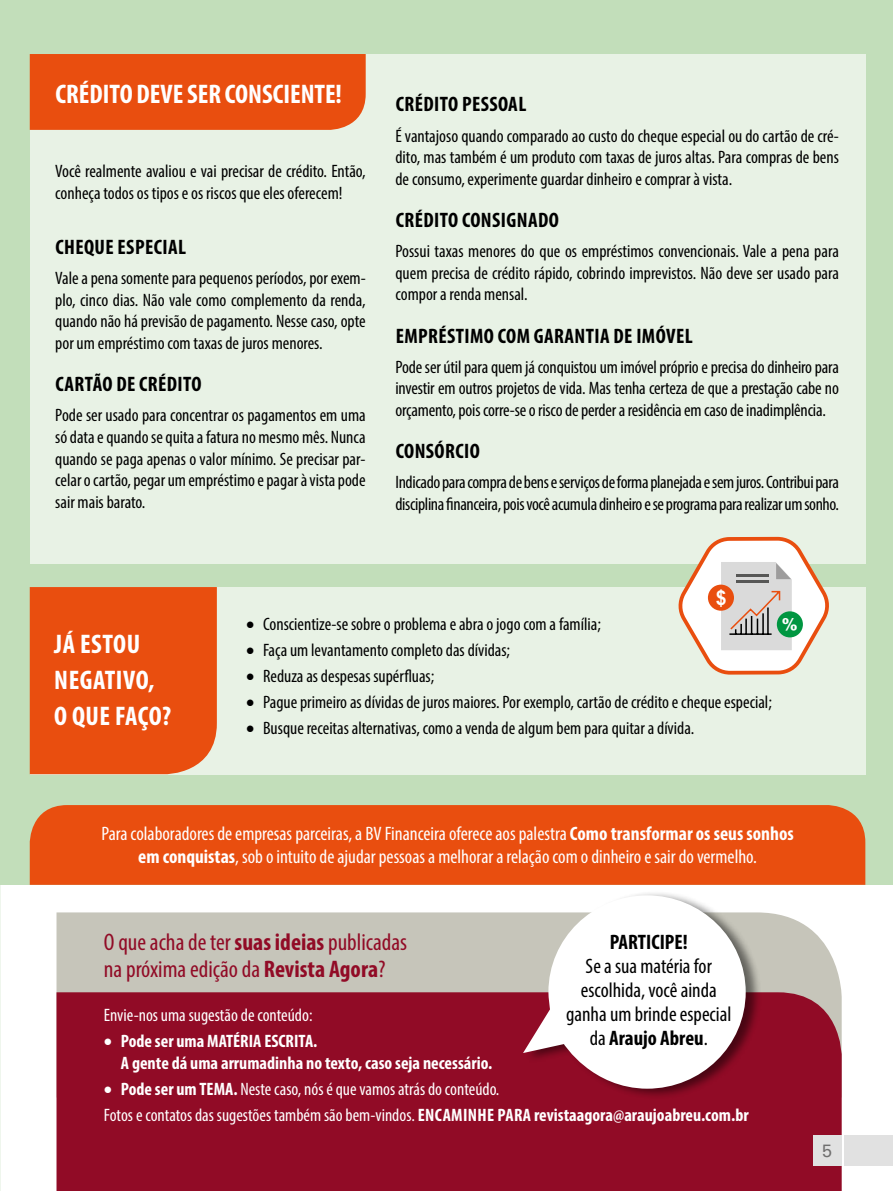
<style>
.page{position:relative;width:893px;height:1191px;background:#fff}
.page>*{position:absolute;margin:0;border:0;box-sizing:border-box;transform-origin:0 0}
.t1{font:700 condensed 27px "Myriad Pro";color:#fff}
.t2{font:700 condensed 27px/36px "Myriad Pro";letter-spacing:.02em;color:#fff}
.t3{font:condensed 24px/27px "Myriad Pro";color:#910b26}
.t4{font:700 condensed 21px "Myriad Pro";letter-spacing:.02em;color:#000}
.t5{font:condensed 21px/24px "Myriad Pro";color:#000;text-align:center}
.t6{font:700 condensed 21px "Myriad Pro";color:#000}
.t7{font:700 20.25px "Arial";color:#fff;scale:.96 1}
.t8{font:condensed 19.5px/23.4px "Myriad Pro";color:#fff;text-align:center}
.t9{font:condensed 18px/21.6px "Myriad Pro";color:#000;text-align:justify}
.t10{font:condensed 18px/25.8px "Myriad Pro";color:#fff}
.t11{font:condensed 18px/21.6px "Myriad Pro";letter-spacing:-.02em;color:#000}
.t12{font:700 condensed 18px/21.6px "Myriad Pro";color:#fff}
.t13{font:18px "Univers ATT";color:#706f6f}
.t14{font:900 16.5px "Arial";color:#fff;scale:.96 1}
.s1{font-weight:700}
</style>
<div class="page">
<div style="left:0;top:0;width:893px;height:884px;background:#c2deba"></div>
<div style="left:30px;top:54px;width:835px;height:509px;background:#e8f2e5"></div>
<div style="left:30px;top:54px;width:336px;height:76px;background:#e94e0f"></div>
<div style="left:30px;top:805px;width:835px;height:80px;background:#e94e0f"></div>
<div style="left:30px;top:587px;width:835px;height:187px;background:#e8f2e5"></div>
<div style="left:30px;top:587px;width:187px;height:187px;background:#e94e0f"></div>
<div style="left:57px;top:912px;width:785px;height:80px;background:#c6c5ba"></div>
<div style="left:57px;top:992px;width:785px;height:199px;background:#910b26"></div>
<div style="left:524px;top:890px;width:238px;height:209px;background:#000;opacity:.5"></div>
<svg style="left:523px;top:895px;width:223px;height:193px"></svg>
<svg style="left:678px;top:536px;width:151px;height:139px"></svg>
<hr style="left:736px;top:574px;width:33px;height:2px;background:#575756">
<hr style="left:736px;top:580px;width:33px;height:3px;background:#575756">
<div style="left:845px;top:1135px;width:48px;height:31px;background:#e1e1e1"></div>
<div style="left:813px;top:1135px;width:29px;height:31px;background:#e1e1e1"></div>
<h1 class="t1" style="left:56px;top:77px;width:288px">CRÉDITO DEVE SER CONSCIENTE!</h1>
<p class="t9" style="left:55px;top:160px;width:312px">Você realmente avaliou e vai precisar de crédito. Então, conheça todos os tipos e os riscos que eles oferecem!</p>
<p class="t4" style="left:55px;top:234px;width:132px">CHEQUE ESPECIAL</p>
<p class="t9" style="left:55px;top:267px;width:312px">Vale a pena somente para pequenos períodos, por exem&shy;plo, cinco dias. Não vale como complemento da renda, quando não há previsão de pagamento. Nesse caso, opte por um empréstimo com taxas de juros menores.</p>
<p class="t4" style="left:55px;top:371px;width:148px">CARTÃO DE CRÉDITO</p>
<p class="t9" style="left:55px;top:404px;width:312px">Pode ser usado para concentrar os pagamentos em uma só data e quando se quita a fatura no mesmo mês. Nunca quando se paga apenas o valor mínimo. Se precisar par&shy;celar o cartão, pegar um empréstimo e pagar à vista pode sair mais barato.</p>
<p class="t4" style="left:396px;top:91px;width:132px">CRÉDITO PESSOAL</p>
<p class="t9" style="left:395px;top:125px;width:445px">É vantajoso quando comparado ao custo do cheque especial ou do cartão de cré&shy;dito, mas também é um produto com taxas de juros altas. Para compras de bens de consumo, experimente guardar dinheiro e comprar à vista.</p>
<p class="t4" style="left:396px;top:207px;width:165px">CRÉDITO CONSIGNADO</p>
<p class="t9" style="left:395px;top:240px;width:445px">Possui taxas menores do que os empréstimos convencionais. Vale a pena para quem precisa de crédito rápido, cobrindo imprevistos. Não deve ser usado para compor a renda mensal.</p>
<p class="t4" style="left:396px;top:322px;width:299px">EMPRÉSTIMO COM GARANTIA DE IMÓVEL</p>
<p class="t9" style="left:395px;top:356px;width:445px">Pode ser útil para quem já conquistou um imóvel próprio e precisa do dinheiro para investir em outros projetos de vida. Mas tenha certeza de que a prestação cabe no orçamento, pois corre-se o risco de perder a residência em caso de inadimplência.</p>
<p class="t4" style="left:396px;top:438px;width:86px">CONSÓRCIO</p>
<p class="t11" style="left:395px;top:471px;width:445px">Indicado para compra de bens e serviços de forma planejada e sem juros. Contribui para disciplina financeira, pois você acumula dinheiro e se programa para realizar um sonho.</p>
<p class="t7" style="left:716px;top:584px;width:13px">$</p>
<h1 class="t2" style="left:54px;top:625px;width:118px">JÁ ESTOU<br>NEGATIVO,<br>O QUE FAÇO?</h1>
<p class="t9" style="left:246px;top:613px;width:356px">• Conscientize-se sobre o problema e abra o jogo com a família;</p>
<p class="t9" style="left:246px;top:639px;width:266px">• Faça um levantamento completo das dívidas;</p>
<p class="t9" style="left:246px;top:665px;width:190px">• Reduza as despesas supérfluas;</p>
<p class="t9" style="left:246px;top:690px;width:527px">• Pague primeiro as dívidas de juros maiores. Por exemplo, cartão de crédito e cheque especial;</p>
<p class="t9" style="left:246px;top:716px;width:450px">• Busque receitas alternativas, como a venda de algum bem para quitar a dívida.</p>
<p class="t14" style="left:782px;top:613px;width:18px">%</p>
<p class="t8" style="left:101px;top:821px;width:694px">Para colaboradores de empresas parceiras, a BV Financeira oferece aos palestra <span class="s1">Como transformar os seus sonhos em conquistas</span>, sob o intuito de ajudar pessoas a melhorar a relação com o dinheiro e sair do vermelho.</p>
<h2 class="t3" style="left:104px;top:927px;width:305px">O que acha de ter <span class="s1">suas ideias</span> publicadas na próxima edição da <span class="s1">Revista Agora</span>?</h2>
<p class="t6" style="left:610px;top:929px;width:79px">PARTICIPE!</p>
<p class="t5" style="left:566px;top:954px;width:167px">Se a sua matéria for escolhida, você ainda ganha um brinde especial da <span class="s1">Araujo Abreu</span>.</p>
<p class="t10" style="left:104px;top:1002px;width:210px">Envie-nos uma sugestão de conteúdo:</p>
<p class="t12" style="left:121px;top:1030px;width:373px;text-indent:-17px">• Pode ser uma MATÉRIA ESCRITA.<br>A gente dá uma arrumadinha no texto, caso seja necessário.</p>
<p class="t10" style="left:104px;top:1075px;width:646px">• <span class="s1">Pode ser um TEMA.</span> Neste caso, nós é que vamos atrás do conteúdo.<br>Fotos e contatos das sugestões também são bem-vindos. <span class="s1">ENCAMINHE PARA revistaagora@araujoabreu.com.br</span></p>
<p class="t13" style="left:821px;top:1140px;width:13px">5</p>
</div>
